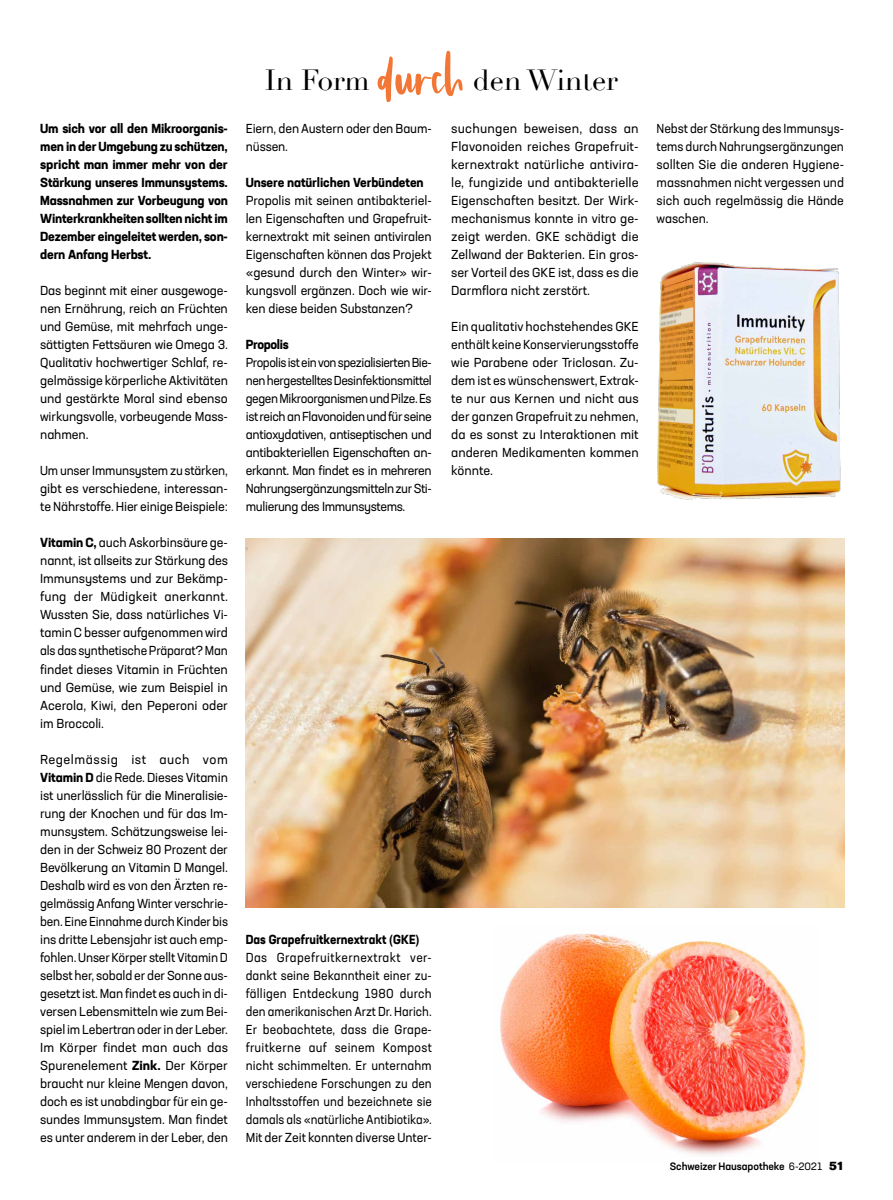
<style>
.page{position:relative;width:893px;height:1200px;background:#fff}
.page>*{position:absolute;margin:0;border:0;box-sizing:border-box;transform-origin:0 0}
.t1{font:28.5px "Didot";color:#000}
.t2{font:12.9px/18px "Neusa Next Std";color:#000;text-align:justify}
.t3{font:12.9px/18px "Neusa Next Std";color:#000;text-align:justify;scale:.96 1}
.t4{font:12.9px/18px "Neusa Next Std";color:#000;scale:.95 1}
.t5{font:700 12.9px/18px "Neusa Next Std";letter-spacing:-.015em;color:#000;text-align:justify}
.t6{font:500 10.5px "Neusa Next Std";letter-spacing:-.01em;color:#000}
.s1{font-weight:700}
.s2{font-family:"Passion";font-size:57px;color:#f27635}
.s3{font-family:"Arial";font-weight:700}
.s4{font-weight:400}
.s5{font-family:"Akzidenz Grotesk BE Super";font-weight:400;font-size:12px}
</style>
<div class="page">
<img style="left:657px;top:262px;width:184px;height:238px">
<img style="left:500px;top:933px;width:309px;height:222px">
<img style="left:246px;top:538px;width:598px;height:369px">
<p class="t5" style="left:40px;top:119px;width:189px">Um sich vor all den Mikroorganis&shy;men in der Umgebung zu schützen, spricht man immer mehr von der Stärkung unseres Immunsystems.<br>Massnahmen zur Vorbeugung von Winterkrankheiten sollten nicht im Dezember eingeleitet werden, son&shy;dern Anfang Herbst.</p>
<p class="t2" style="left:40px;top:281px;width:189px">Das beginnt mit einer ausgewoge&shy;nen Ernährung, reich an Früchten und Gemüse, mit mehrfach unge&shy;sättigten Fettsäuren wie Omega 3.<br>Qualitativ hochwertiger Schlaf, re&shy;gelmässige körperliche Aktivitäten und gestärkte Moral sind ebenso wirkungsvolle, vorbeugende Mass&shy;nahmen.</p>
<p class="t2" style="left:40px;top:461px;width:189px">Um unser Immunsystem zu stärken, gibt es verschiedene, interessan&shy;te Nährstoffe. Hier einige Beispiele:</p>
<p class="t2" style="left:40px;top:533px;width:189px"><span class="s1">Vitamin C,</span> auch Askorbinsäure ge&shy;nannt, ist allseits zur Stärkung des Immunsystems und zur Bekämp&shy;fung der Müdigkeit anerkannt.<br>Wussten Sie, dass natürliches Vi&shy;tamin C besser aufgenommen wird als das synthetische Präparat? Man findet dieses Vitamin in Früchten und Gemüse, wie zum Beispiel in Acerola, Kiwi, den Peperoni oder im Broccoli.</p>
<p class="t2" style="left:40px;top:749px;width:189px">Regelmässig ist auch vom <span class="s1">Vitamin D</span> die Rede. Dieses Vitamin ist unerlässlich für die Mineralisie&shy;rung der Knochen und für das Im&shy;munsystem. Schätzungsweise lei&shy;den in der Schweiz 80 Prozent der Bevölkerung an Vitamin D Mangel.<br>Deshalb wird es von den Ärzten re&shy;gelmässig Anfang Winter verschrie&shy;ben. Eine Einnahme durch Kinder bis ins dritte Lebensjahr ist auch emp&shy;fohlen. Unser Körper stellt Vitamin D selbst her, sobald er der Sonne aus&shy;gesetzt ist. Man findet es auch in di&shy;versen Lebensmitteln wie zum Bei&shy;spiel im Lebertran oder in der Leber.<br>Im Körper findet man auch das Spurenelement <span class="s1">Zink.</span> Der Körper braucht nur kleine Mengen davon, doch es ist unabdingbar für ein ge&shy;sundes Immunsystem. Man findet es unter anderem in der Leber, den</p>
<h1 class="t1" style="left:265px;top:63px;width:354px">In Form <span class="s2">durch</span> den Winter</h1>
<p class="t2" style="left:246px;top:119px;width:188px">Eiern, den Austern oder den Baum&shy;nüssen.</p>
<p class="t5" style="left:246px;top:173px;width:179px">Unsere natürlichen Verbündeten</p>
<p class="t2" style="left:246px;top:191px;width:188px">Propolis mit seinen antibakteriel&shy;len Eigenschaften und Grapefruit&shy;kernextrakt mit seinen antiviralen Eigenschaften können das Projekt «gesund durch den Winter» wir&shy;kungsvoll ergänzen. Doch wie wir&shy;ken diese beiden Substanzen?</p>
<p class="t5" style="left:246px;top:335px;width:44px">Propolis</p>
<p class="t3" style="left:246px;top:353px;width:195px">Propolis ist ein von spezialisierten Bie&shy;nen hergestelltes Desinfektionsmittel gegen Mikroorganismen und Pilze. Es ist reich an Flavonoiden und für seine antioxydativen, antiseptischen und antibakteriellen Eigenschaften an&shy;erkannt. Man findet es in mehreren Nahrungsergänzungsmitteln zur Sti&shy;mulierung des Immunsystems.</p>
<p class="t2" style="left:451px;top:119px;width:189px">suchungen beweisen, dass an Flavonoiden reiches Grapefruit&shy;kernextrakt natürliche antivira&shy;le, fungizide und antibakterielle Eigenschaften besitzt. Der Wirk&shy;mechanismus konnte in vitro ge&shy;zeigt werden. GKE schädigt die Zellwand der Bakterien. Ein gros&shy;ser Vorteil des GKE ist, dass es die Darmflora nicht zerstört.</p>
<p class="t2" style="left:451px;top:317px;width:189px">Ein qualitativ hochstehendes GKE enthält keine Konservierungsstoffe wie Parabene oder Triclosan. Zu&shy;dem ist es wünschenswert, Extrak&shy;te nur aus Kernen und nicht aus der ganzen Grapefruit zu nehmen, da es sonst zu Interaktionen mit anderen Medikamenten kommen könnte.</p>
<p class="t4" style="left:246px;top:929px;width:197px"><span class="s1">Das Grapefruitkernextrakt</span> <span class="s3">(</span><span class="s1">GKE</span><span class="s3">)<br></span>Das Grapefruitkernextrakt ver&shy;dankt seine Bekanntheit einer zu&shy;fälligen Entdeckung 1980 durch den amerikanischen Arzt Dr. Harich.<br>Er beobachtete, dass die Grape&shy;fruitkerne auf seinem Kompost nicht schimmelten. Er unternahm verschiedene Forschungen zu den Inhaltsstoffen und bezeichnete sie damals als «natürliche Antibiotika».<br>Mit der Zeit konnten diverse Unter-</p>
<p class="t3" style="left:657px;top:119px;width:197px">Nebst der Stärkung des Immunsys&shy;tems durch Nahrungsergänzungen sollten Sie die anderen Hygiene&shy;massnahmen nicht vergessen und sich auch regelmässig die Hände waschen.</p>
<p class="t6" style="left:670px;top:1159px;width:176px">Schweizer Hausapotheke <span class="s4">6-2021</span> <span class="s5">51</span></p>
</div>
